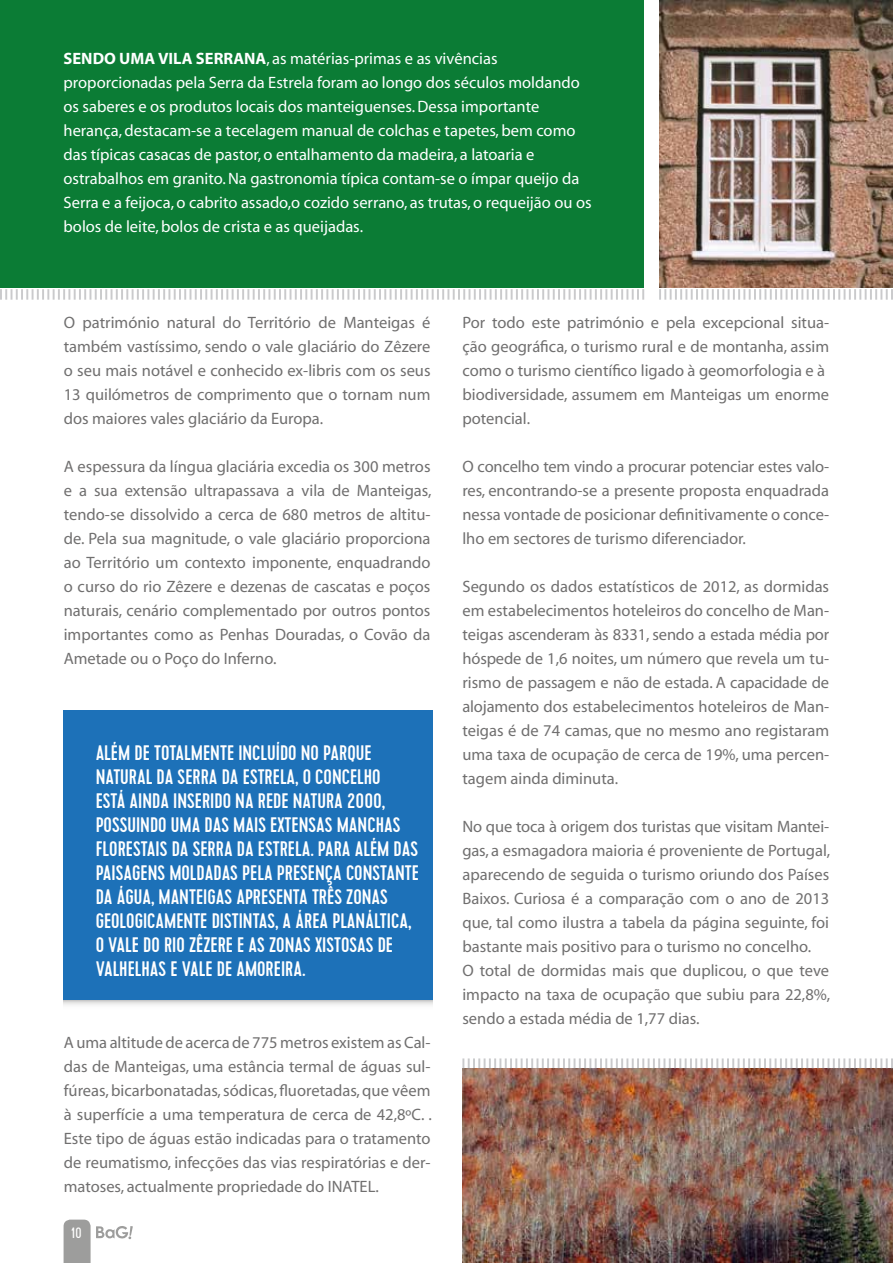
<style>
.page{position:relative;width:893px;height:1263px;background:#fff}
.page>*{position:absolute;margin:0;border:0;box-sizing:border-box;transform-origin:0 0}
.t1{font:500 21px/24px "Cervo";color:#fff}
.t2{font:16.5px/24px "Myriad";color:#706f6f;text-align:justify}
.t3{font:16.5px/24px "Myriad";color:#fff}
.t4{font:15px "Cervo";color:#fff}
.s1{font-weight:700}
</style>
<div class="page">
<svg style="left:64px;top:1219px;width:69px;height:44px"></svg>
<svg style="left:64px;top:999px;width:369px;height:6px"></svg>
<div style="left:64px;top:710px;width:369px;height:289px;background:#1d71b8"></div>
<div style="left:0;top:0;width:643px;height:288px;background:#0b7c35"></div>
<img style="left:659px;top:0;width:234px;height:288px">
<img style="left:462px;top:1069px;width:431px;height:194px">
<svg style="left:0;top:289px;width:644px;height:11px"></svg>
<svg style="left:659px;top:289px;width:234px;height:11px"></svg>
<svg style="left:462px;top:1058px;width:431px;height:11px"></svg>
<p class="t3" style="left:64px;top:47px;width:530px"><span class="s1">SENDO UMA VILA SERRANA</span>, as matérias-primas e as vivências proporcionadas pela Serra da Estrela foram ao longo dos séculos moldando os saberes e os produtos locais dos manteiguenses. Dessa importante herança, destacam-se a tecelagem manual de colchas e tapetes, bem como das típicas casacas de pastor, o entalhamento da madeira, a latoaria e ostrabalhos em granito. Na gastronomia típica contam-se o ímpar queijo da Serra e a feijoca, o cabrito assado,o cozido serrano, as trutas, o requeijão ou os bolos de leite, bolos de crista e as queijadas.</p>
<p class="t2" style="left:64px;top:311px;width:368px">O património natural do Território de Manteigas é também vastíssimo, sendo o vale glaciário do Zêzere o seu mais notável e conhecido ex-libris com os seus 13 quilómetros de comprimento que o tornam num dos maiores vales glaciário da Europa.</p>
<p class="t2" style="left:64px;top:455px;width:369px">A espessura da língua glaciária excedia os 300 metros e a sua extensão ultrapassava a vila de Manteigas, tendo-se dissolvido a cerca de 680 metros de altitu&shy;de. Pela sua magnitude, o vale glaciário proporciona ao Território um contexto imponente, enquadrando o curso do rio Zêzere e dezenas de cascatas e poços naturais, cenário complementado por outros pontos importantes como as Penhas Douradas, o Covão da Ametade ou o Poço do Inferno.</p>
<p class="t1" style="left:96px;top:741px;width:325px">ALÉM DE TOTALMENTE INCLUÍDO NO PARQUE NATURAL DA SERRA DA ESTRELA, O CONCELHO<br>ESTÁ AINDA INSERIDO NA REDE NATURA 2000, POSSUINDO UMA DAS MAIS EXTENSAS MANCHAS FLORESTAIS DA SERRA DA ESTRELA. PARA ALÉM DAS PAISAGENS MOLDADAS PELA PRESENÇA CONSTANTE DA ÁGUA, MANTEIGAS APRESENTA TRÊS ZONAS GEOLOGICAMENTE DISTINTAS, A ÁREA PLANÁLTICA, O VALE DO RIO ZÊZERE E AS ZONAS XISTOSAS DE VALHELHAS E VALE DE AMOREIRA.</p>
<p class="t2" style="left:64px;top:1031px;width:369px">A uma altitude de acerca de 775 metros existem as Cal&shy;das de Manteigas, uma estância termal de águas sul&shy;fúreas, bicarbonatadas, sódicas, fluoretadas, que vêem à superfície a uma temperatura de cerca de 42,8ºC. .<br>Este tipo de águas estão indicadas para o tratamento de reumatismo, infecções das vias respiratórias e der&shy;matoses, actualmente propriedade do INATEL.</p>
<p class="t4" style="left:71px;top:1224px;width:12px">10</p>
<p class="t2" style="left:462px;top:311px;width:368px;text-align:left">Por todo este património e pela excepcional situa&shy;ção geográfica, o turismo rural e de montanha, assim como o turismo científico ligado à geomorfologia e à biodiversidade, assumem em Manteigas um enorme potencial.</p>
<p class="t2" style="left:462px;top:455px;width:368px">O concelho tem vindo a procurar potenciar estes valo&shy;res, encontrando-se a presente proposta enquadrada nessa vontade de posicionar definitivamente o conce&shy;lho em sectores de turismo diferenciador.</p>
<p class="t2" style="left:462px;top:575px;width:368px">Segundo os dados estatísticos de 2012, as dormidas em estabelecimentos hoteleiros do concelho de Man&shy;teigas ascenderam às 8331, sendo a estada média por hóspede de 1,6 noites, um número que revela um tu&shy;rismo de passagem e não de estada. A capacidade de alojamento dos estabelecimentos hoteleiros de Man&shy;teigas é de 74 camas, que no mesmo ano registaram uma taxa de ocupação de cerca de 19%, uma percen&shy;tagem ainda diminuta.</p>
<p class="t2" style="left:462px;top:815px;width:369px;text-align:left">No que toca à origem dos turistas que visitam Mantei&shy;gas, a esmagadora maioria é proveniente de Portugal, aparecendo de seguida o turismo oriundo dos Países Baixos. Curiosa é a comparação com o ano de 2013 que, tal como ilustra a tabela da página seguinte, foi bastante mais positivo para o turismo no concelho.<br>O total de dormidas mais que duplicou, o que teve impacto na taxa de ocupação que subiu para 22,8%, sendo a estada média de 1,77 dias.</p>
</div>
